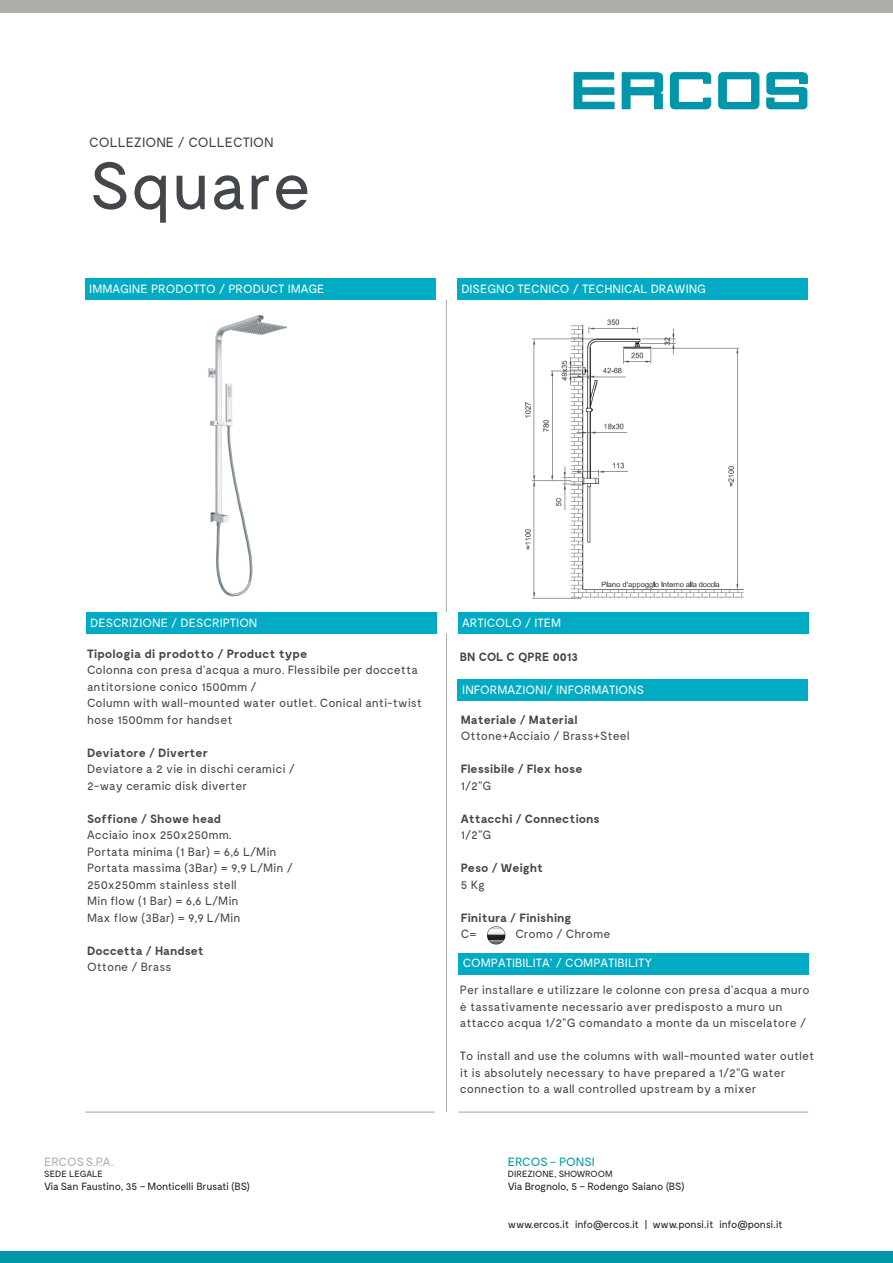
<style>
.page{position:relative;width:893px;height:1263px;background:#fff}
.page>*{position:absolute;margin:0;border:0;box-sizing:border-box;transform-origin:0 0}
.t1{font:67.2px "Moderat";color:#43464a}
.t2{font:13.5px "Moderat";color:#43464a}
.t3{font:12px/16.5px "Moderat";color:#43464a}
.t4{font:700 12px "Moderat";color:#43464a}
.t5{font:12px "Moderat";color:#fff}
.t6{font:12px "Moderat";letter-spacing:-.005em;color:#b0aeab}
.t7{font:12px "Moderat";letter-spacing:-.005em;color:#0096aa}
.t8{font:10.5px "Moderat";letter-spacing:-.025em;color:#231f20}
.t9{font:9px "Moderat";color:#231f20}
</style>
<div class="page">
<div style="left:0;top:0;width:893px;height:12px;background:#b0aeab"></div>
<div style="left:0;top:1251px;width:893px;height:12px;background:#0096aa"></div>
<div style="left:86px;top:612px;width:351px;height:21px;background:#00abc3"></div>
<div style="left:458px;top:612px;width:351px;height:21px;background:#00abc3"></div>
<div style="left:85px;top:278px;width:351px;height:22px;background:#00abc3"></div>
<div style="left:457px;top:278px;width:351px;height:22px;background:#00abc3"></div>
<hr style="left:446px;top:300px;width:1px;height:312px;background:#a8a9ad">
<hr style="left:458px;top:1112px;width:350px;height:1px;background:#a8a9ad">
<hr style="left:85px;top:1112px;width:350px;height:1px;background:#a8a9ad">
<hr style="left:446px;top:633px;width:1px;height:479px;background:#a8a9ad">
<img style="left:525px;top:319px;width:219px;height:279px">
<svg style="left:574px;top:72px;width:41px;height:37px"></svg>
<svg style="left:670px;top:72px;width:41px;height:38px"></svg>
<svg style="left:766px;top:72px;width:42px;height:38px"></svg>
<svg style="left:622px;top:72px;width:41px;height:37px"></svg>
<svg style="left:718px;top:72px;width:42px;height:37px"></svg>
<div style="left:458px;top:679px;width:350px;height:22px;background:#00abc3"></div>
<img style="left:487px;top:926px;width:19px;height:18px">
<img style="left:208px;top:315px;width:79px;height:282px">
<div style="left:458px;top:953px;width:351px;height:21px;background:#00abc3"></div>
<p class="t2" style="left:89px;top:135px;width:186px">COLLEZIONE / COLLECTION</p>
<h1 class="t1" style="left:89px;top:148px;width:224px">Square</h1>
<p class="t5" style="left:89px;top:282px;width:237px">IMMAGINE PRODOTTO / PRODUCT IMAGE</p>
<p class="t5" style="left:461px;top:282px;width:246px">DISEGNO TECNICO / TECHNICAL DRAWING</p>
<p class="t5" style="left:90px;top:616px;width:169px">DESCRIZIONE / DESCRIPTION</p>
<p class="t5" style="left:462px;top:616px;width:101px">ARTICOLO / ITEM</p>
<p class="t4" style="left:460px;top:650px;width:120px">BN COL C QPRE 0013</p>
<p class="t4" style="left:87px;top:647px;width:222px">Tipologia di prodotto / Product type</p>
<p class="t3" style="left:87px;top:662px;width:337px">Colonna con presa d’acqua a muro. Flessibile per doccetta antitorsione conico 1500mm /<br>Column with wall-mounted water outlet. Conical anti-twist hose 1500mm for handset</p>
<p class="t4" style="left:87px;top:746px;width:122px">Deviatore / Diverter</p>
<p class="t3" style="left:87px;top:761px;width:209px">Deviatore a 2 vie in dischi ceramici /<br>2-way ceramic disk diverter</p>
<p class="t4" style="left:87px;top:812px;width:136px">Soffione / Showe head</p>
<p class="t3" style="left:87px;top:827px;width:207px">Acciaio inox 250x250mm.<br>Portata minima (1 Bar) = 6,6 L/Min<br>Portata massima (3Bar) = 9,9 L/Min /<br>250x250mm stainless stell<br>Min flow (1 Bar) = 6,6 L/Min<br>Max flow (3Bar) = 9,9 L/Min</p>
<p class="t4" style="left:87px;top:944px;width:118px">Doccetta / Handset</p>
<p class="t3" style="left:87px;top:959px;width:86px">Ottone / Brass</p>
<p class="t5" style="left:462px;top:683px;width:183px">INFORMAZIONI/ INFORMATIONS</p>
<p class="t4" style="left:461px;top:713px;width:118px">Materiale / Material</p>
<p class="t3" style="left:461px;top:728px;width:170px">Ottone+Acciaio / Brass+Steel</p>
<p class="t4" style="left:461px;top:762px;width:123px">Flessibile / Flex hose</p>
<p class="t3" style="left:461px;top:778px;width:32px">1/2”G</p>
<p class="t4" style="left:461px;top:812px;width:140px">Attacchi / Connections</p>
<p class="t3" style="left:461px;top:827px;width:32px">1/2”G</p>
<p class="t4" style="left:461px;top:861px;width:84px">Peso / Weight</p>
<p class="t3" style="left:461px;top:877px;width:26px">5 Kg</p>
<p class="t4" style="left:461px;top:911px;width:112px">Finitura / Finishing</p>
<p class="t3" style="left:461px;top:926px;width:17px">C=</p>
<p class="t3" style="left:515px;top:926px;width:96px">Cromo / Chrome</p>
<p class="t5" style="left:463px;top:956px;width:191px">COMPATIBILITA’ / COMPATIBILITY</p>
<p class="t6" style="left:44px;top:1155px;width:71px">ERCOS S.P.A.</p>
<p class="t9" style="left:44px;top:1169px;width:60px">SEDE LEGALE</p>
<p class="t8" style="left:44px;top:1180px;width:207px">Via San Faustino, 35 – Monticelli Brusati (BS)</p>
<p class="t3" style="left:460px;top:982px;width:351px">Per installare e utilizzare le colonne con presa d’acqua a muro è tassativamente necessario aver predisposto a muro un attacco acqua 1/2”G comandato a monte da un miscelatore /</p>
<p class="t3" style="left:460px;top:1048px;width:356px">To install and use the columns with wall-mounted water outlet it is absolutely necessary to have prepared a 1/2”G water connection to a wall controlled upstream by a mixer</p>
<p class="t7" style="left:508px;top:1155px;width:88px">ERCOS – PONSI</p>
<p class="t9" style="left:508px;top:1169px;width:106px">DIREZIONE, SHOWROOM</p>
<p class="t8" style="left:508px;top:1180px;width:178px">Via Brognolo, 5 – Rodengo Saiano (BS)</p>
<p class="t8" style="left:508px;top:1218px;width:276px">www.ercos.it info@ercos.it | www.ponsi.it info@ponsi.it</p>
</div>
